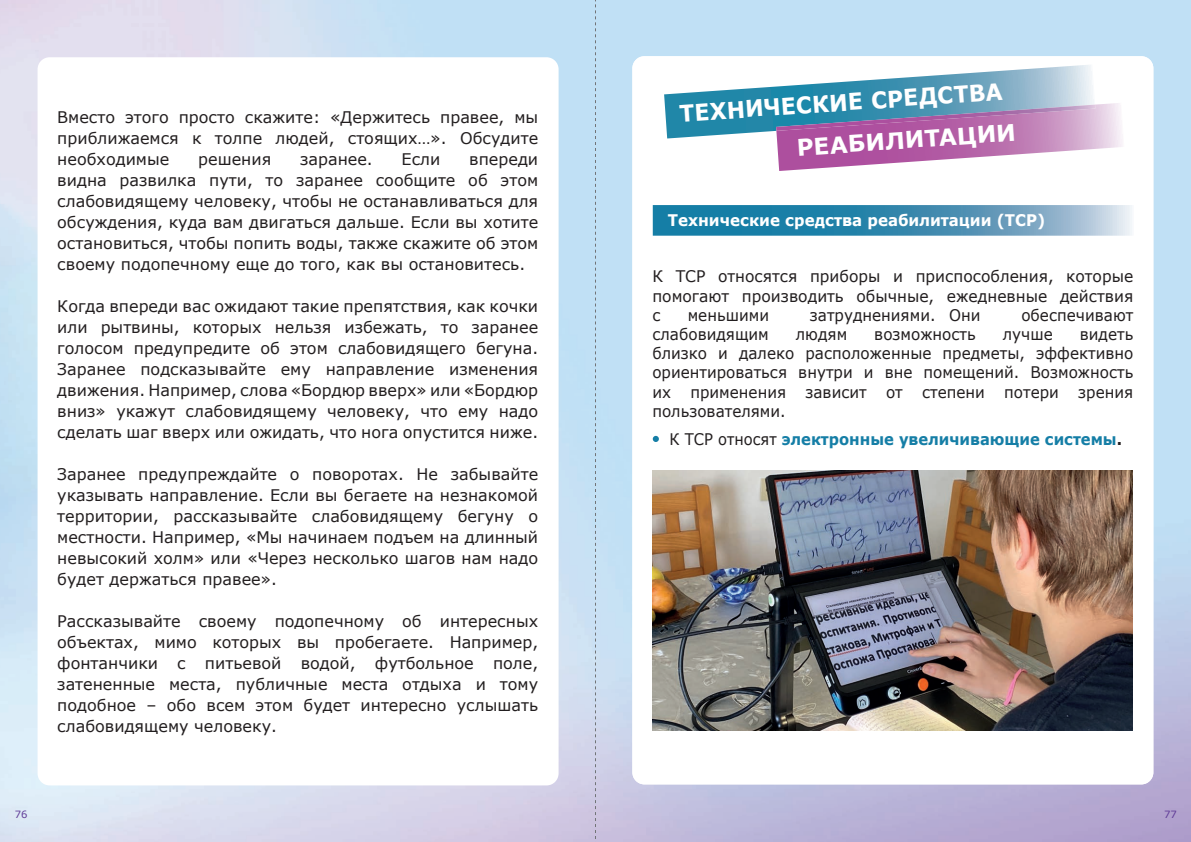
<style>
.page{position:relative;width:1191px;height:842px;background:#fff}
.page>*{position:absolute;margin:0;border:0;box-sizing:border-box;transform-origin:0 0}
.t1{font:700 23px/42px "Verdana";color:#fff;scale:.95 1}
.t2{font:16px/21px "Verdana";color:#231f20;text-align:justify}
.t3{font:16px/19.2px "Verdana";color:#231f20;text-align:justify;scale:.95 1}
.t4{font:700 16px "Verdana";color:#157ea6;scale:.92 1}
.t5{font:700 16px "Verdana";color:#fff;scale:.94 1}
.t6{font:10px "Verdana";color:#5f3a97}
.s1{font-weight:400;color:#231f20}
.s2{color:#231f20}
</style>
<div class="page">
<img style="left:0;top:0;width:1191px;height:842px">
<div style="left:38px;top:57px;width:520px;height:728px;background:#fff;border-radius:12px"></div>
<div style="left:632px;top:56px;width:521px;height:728px;background:#fff;border-radius:12px"></div>
<svg style="left:595px;top:0;width:1px;height:842px"></svg>
<svg style="left:664px;top:65px;width:458px;height:106px"></svg>
<img style="left:776px;top:105px;width:319px;height:26px">
<svg style="left:653px;top:205px;width:479px;height:31px;background:#4c94b6"></svg>
<svg style="left:653px;top:436px;width:6px;height:6px"></svg>
<img style="left:653px;top:471px;width:480px;height:260px">
<p class="t2" style="left:57px;top:107px;width:482px">Вместо этого просто скажите: «Держитесь правее, мы приближаемся к толпе людей, стоящих…». Обсудите необходимые</p>
<p class="t2" style="left:198px;top:149px;width:75px">решения</p>
<p class="t2" style="left:300px;top:149px;width:74px">заранее.</p>
<p class="t2" style="left:401px;top:149px;width:40px">Если</p>
<p class="t2" style="left:57px;top:149px;width:482px;text-indent:412px">впереди видна развилка пути, то заранее сообщите об этом слабовидящему человеку, чтобы не останавливаться для обсуждения, куда вам двигаться дальше. Если вы хотите остановиться, чтобы попить воды, также скажите об этом своему подопечному еще до того, как вы остановитесь.</p>
<p class="t2" style="left:57px;top:296px;width:482px">Когда впереди вас ожидают такие препятствия, как кочки или рытвины, которых нельзя избежать, то заранее голосом предупредите об этом слабовидящего бегуна.<br>Заранее подсказывайте ему направление изменения движения. Например, слова «Бордюр вверх» или «Бордюр вниз» укажут слабовидящему человеку, что ему надо сделать шаг вверх или ожидать, что нога опустится ниже.</p>
<p class="t2" style="left:57px;top:463px;width:482px">Заранее предупреждайте о поворотах. Не забывайте указывать направление. Если вы бегаете на незнакомой территории, рассказывайте слабовидящему бегуну о местности. Например, «Мы начинаем подъем на длинный невысокий холм» или «Через несколько шагов нам надо будет держаться правее».</p>
<p class="t2" style="left:57px;top:610px;width:482px">Рассказывайте своему подопечному об интересных объектах, мимо которых вы пробегаете. Например, фонтанчики с питьевой водой, футбольное поле, затененные места, публичные места отдыха и тому подобное – обо всем этом будет интересно услышать слабовидящему человеку.</p>
<h1 class="t1" style="left:792px;top:84px;width:232px;text-indent:-115px;rotate:-4deg">ТЕХНИЧЕСКИЕ СРЕДСТВА<br>РЕАБИЛИТАЦИИ</h1>
<p class="t5" style="left:668px;top:209px;width:403px">Технические средства реабилитации (ТСР)</p>
<p class="t2" style="left:652px;top:267px;width:482px;line-height:19.2px">К ТСР относятся приборы и приспособления, которые помогают производить обычные, ежедневные действия с</p>
<p class="t3" style="left:687px;top:305px;width:87px">меньшими</p>
<p class="t3" style="left:810px;top:305px;width:181px">затруднениями. Они</p>
<p class="t3" style="left:1021px;top:305px;width:119px">обеспечивают</p>
<p class="t3" style="left:652px;top:324px;width:124px">слабовидящим</p>
<p class="t3" style="left:796px;top:324px;width:56px">людям</p>
<p class="t3" style="left:874px;top:324px;width:108px">возможность</p>
<p class="t3" style="left:1002px;top:324px;width:54px">лучше</p>
<p class="t3" style="left:652px;top:324px;width:508px;text-indent:427px">видеть близко и далеко расположенные предметы, эффективно ориентироваться внутри и вне помещений. Возможность их применения зависит от степени потери зрения пользователями.</p>
<p class="t4" style="left:669px;top:428px;width:493px"><span class="s1">К ТСР относят</span> электронные увеличивающие системы<span class="s2">.</span></p>
<p class="t6" style="left:15px;top:808px;width:14px">76</p>
<p class="t6" style="left:1164px;top:808px;width:14px">77</p>
</div>
